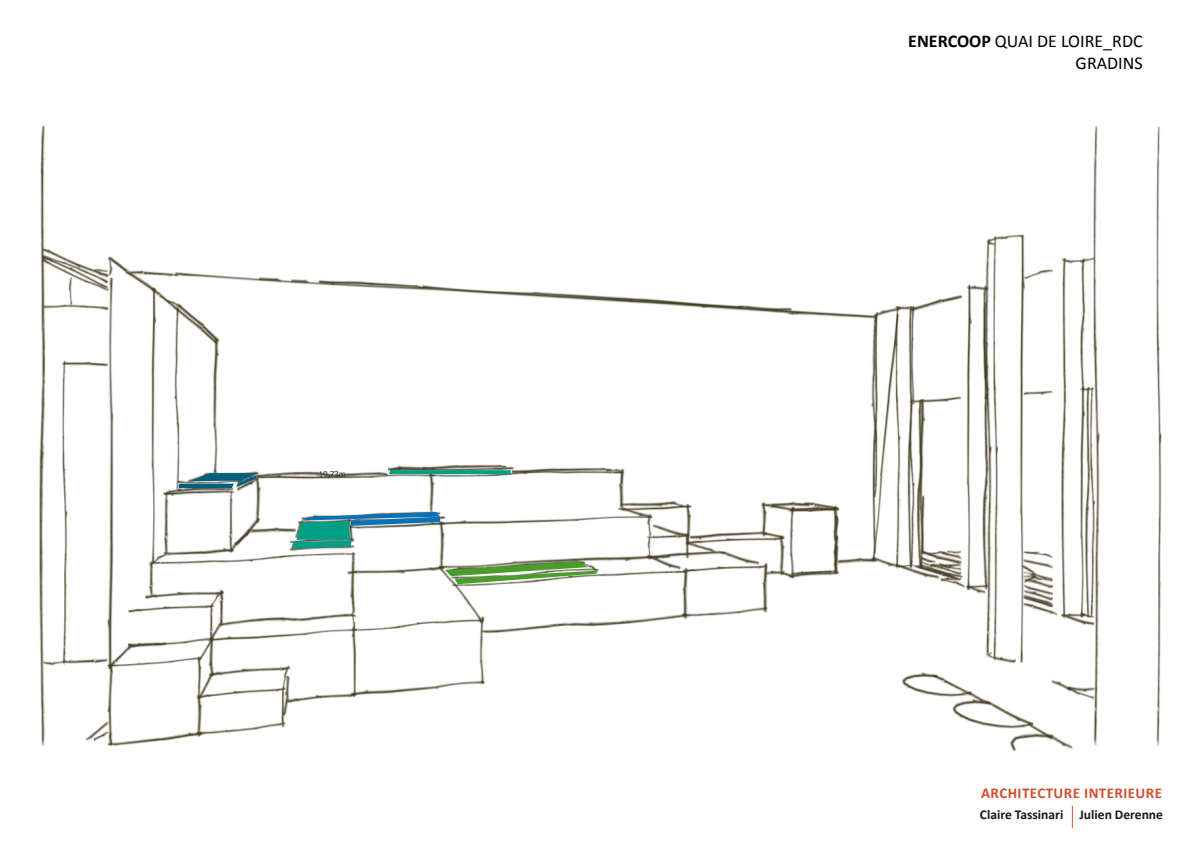
<style>
.page{position:relative;width:1191px;height:842px;background:#fff}
.page>*{position:absolute;margin:0;border:0;box-sizing:border-box;transform-origin:0 0}
.t1{font:18px/21.6px "Calibri";color:#000;text-align:right}
.t2{font:700 15px "Calibri";letter-spacing:.03em;color:#d3502d}
.t3{font:700 13.5px "Calibri";color:#1a171b}
.s1{font-weight:700}
</style>
<div class="page">
<img style="left:39px;top:126px;width:1123px;height:624px">
<svg style="left:445px;top:561px;width:151px;height:23px"></svg>
<svg style="left:177px;top:473px;width:82px;height:15px"></svg>
<svg style="left:389px;top:470px;width:122px;height:4px"></svg>
<svg style="left:291px;top:512px;width:149px;height:37px"></svg>
<svg style="left:1071px;top:806px;width:1px;height:22px"></svg>
<p class="t1" style="left:908px;top:31px;width:236px"><span class="s1">ENERCOOP</span> QUAI DE LOIRE_RDC<br>GRADINS</p>
<p class="t2" style="left:981px;top:783px;width:182px">ARCHITECTURE INTERIEURE</p>
<p class="t3" style="left:1079px;top:806px;width:85px">Julien Derenne</p>
<p class="t3" style="left:980px;top:806px;width:85px">Claire Tassinari</p>
</div>
